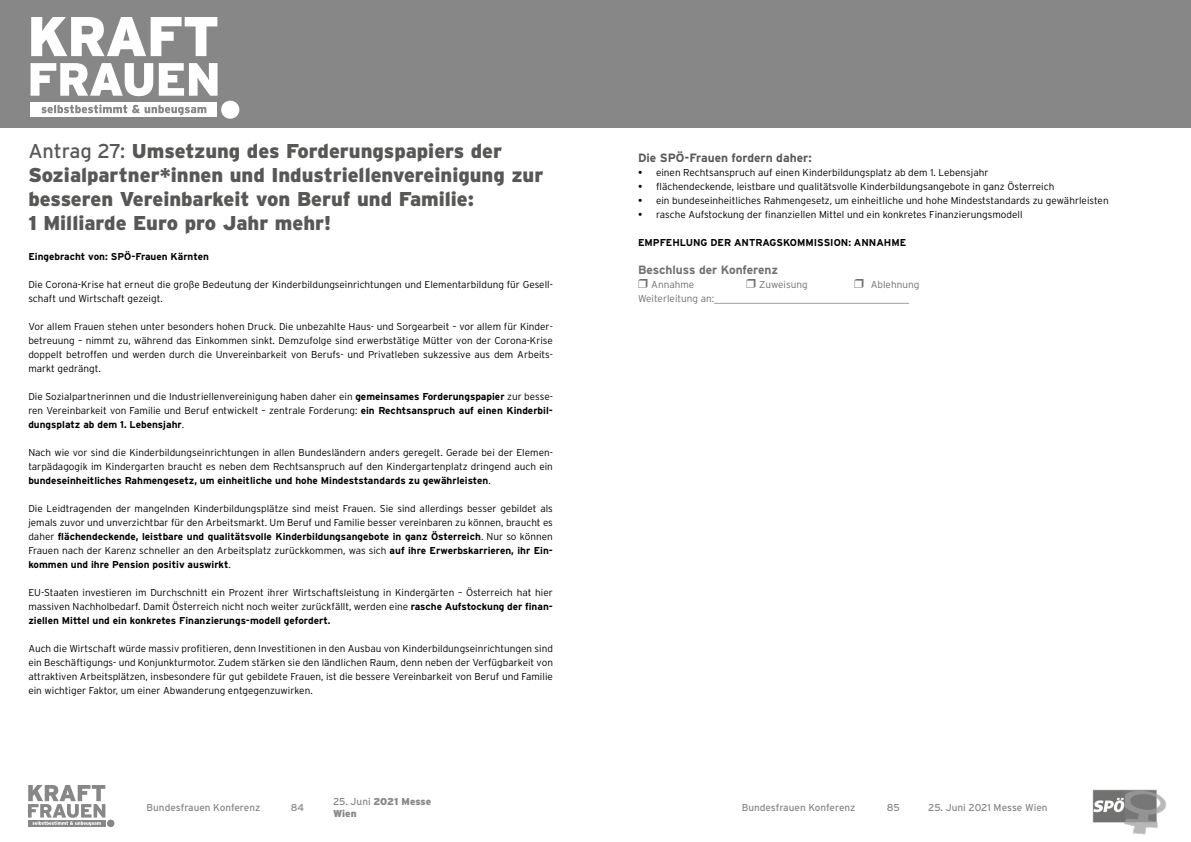
<style>
.page{position:relative;width:1191px;height:842px;background:#fff}
.page>*{position:absolute;margin:0;border:0;box-sizing:border-box;transform-origin:0 0}
.t1{font:900 20px/24px "Interstate";color:#575756}
.t2{font:700 12px "Interstate";color:#575756}
.t3{font:700 12px "Interstate";color:#706f6f}
.t4{font:300 10px/14px "Interstate";color:#000;text-align:justify}
.t5{font:300 10px/14px "Interstate";color:#706f6f}
.t6{font:700 10px "Interstate";color:#000}
.t7{font:10px "Interstate";color:#878787}
.t8{font:900 10px/12px "Interstate";letter-spacing:-.01em;color:#878787}
.s1{font-weight:400}
.s2{font-weight:700}
</style>
<div class="page">
<img style="left:1092px;top:789px;width:74px;height:46px">
<div style="left:0;top:0;width:1191px;height:128px;background:#878787"></div>
<svg style="left:28px;top:785px;width:77px;height:41px"></svg>
<div style="left:107px;top:820px;width:7px;height:7px;background:#878787;border-radius:50%"></div>
<svg style="left:31px;top:17px;width:186px;height:39px"></svg>
<svg style="left:31px;top:63px;width:122px;height:33px"></svg>
<svg style="left:159px;top:63px;width:58px;height:33px"></svg>
<div style="left:31px;top:102px;width:186px;height:15px;background:#fff"></div>
<svg style="left:42px;top:105px;width:164px;height:10px"></svg>
<div style="left:221px;top:101px;width:18px;height:18px;background:#fff;border-radius:50%"></div>
<h1 class="t1" style="left:28px;top:138px;width:516px"><span class="s1">Antrag 27:</span> Umsetzung des Forderungspapiers der Sozialpartner*innen und Industriellenvereinigung zur besseren Vereinbarkeit von Beruf und Familie:<br>1 Milliarde Euro pro Jahr mehr!</h1>
<p class="t6" style="left:28px;top:251px;width:182px">Eingebracht von: SPÖ-Frauen Kärnten</p>
<p class="t4" style="left:28px;top:277px;width:526px">Die Corona-Krise hat erneut die große Bedeutung der Kinderbildungseinrichtungen und Elementarbildung für Gesell&shy;schaft und Wirtschaft gezeigt.</p>
<p class="t4" style="left:28px;top:319px;width:526px">Vor allem Frauen stehen unter besonders hohen Druck. Die unbezahlte Haus- und Sorgearbeit – vor allem für Kinder&shy;betreuung – nimmt zu, während das Einkommen sinkt. Demzufolge sind erwerbstätige Mütter von der Corona-Krise doppelt betroffen und werden durch die Unvereinbarkeit von Berufs- und Privatleben sukzessive aus dem Arbeits&shy;markt gedrängt.</p>
<p class="t4" style="left:28px;top:389px;width:526px">Die Sozialpartnerinnen und die Industriellenvereinigung haben daher ein <span class="s2">gemeinsames Forderungspapier</span> zur besse&shy;ren Vereinbarkeit von Familie und Beruf entwickelt – zentrale Forderung: <span class="s2">ein Rechtsanspruch auf einen Kinderbil&shy;dungsplatz ab dem 1. Lebensjahr</span>.</p>
<p class="t4" style="left:28px;top:445px;width:526px">Nach wie vor sind die Kinderbildungseinrichtungen in allen Bundesländern anders geregelt. Gerade bei der Elemen&shy;tarpädagogik im Kindergarten braucht es neben dem Rechtsanspruch auf den Kindergartenplatz dringend auch ein <span class="s2">bundeseinheitliches Rahmengesetz, um einheitliche und hohe Mindeststandards zu gewährleisten</span>.</p>
<p class="t4" style="left:28px;top:501px;width:526px">Die Leidtragenden der mangelnden Kinderbildungsplätze sind meist Frauen. Sie sind allerdings besser gebildet als jemals zuvor und unverzichtbar für den Arbeitsmarkt. Um Beruf und Familie besser vereinbaren zu können, braucht es daher <span class="s2">flächendeckende, leistbare und qualitätsvolle Kinderbildungsangebote in ganz Österreich</span>. Nur so können Frauen nach der Karenz schneller an den Arbeitsplatz zurückkommen, was sich <span class="s2">auf ihre Erwerbskarrieren, ihr Ein&shy;kommen und ihre Pension positiv auswirkt</span>.</p>
<p class="t4" style="left:28px;top:585px;width:526px">EU-Staaten investieren im Durchschnitt ein Prozent ihrer Wirtschaftsleistung in Kindergärten – Österreich hat hier massiven Nachholbedarf. Damit Österreich nicht noch weiter zurückfällt, werden eine <span class="s2">rasche Aufstockung der finan&shy;ziellen Mittel und ein konkretes Finanzierungs-modell gefordert.</span></p>
<p class="t4" style="left:28px;top:641px;width:526px">Auch die Wirtschaft würde massiv profitieren, denn Investitionen in den Ausbau von Kinderbildungseinrichtungen sind ein Beschäftigungs- und Konjunkturmotor. Zudem stärken sie den ländlichen Raum, denn neben der Verfügbarkeit von attraktiven Arbeitsplätzen, insbesondere für gut gebildete Frauen, ist die bessere Vereinbarkeit von Beruf und Familie ein wichtiger Faktor, um einer Abwanderung entgegenzuwirken.</p>
<p class="t7" style="left:147px;top:801px;width:115px">Bundesfrauen Konferenz</p>
<p class="t7" style="left:291px;top:801px;width:15px">84</p>
<p class="t8" style="left:333px;top:795px;width:99px"><span class="s1">25. Juni</span> 2021 Messe<br>Wien</p>
<p class="t2" style="left:638px;top:151px;width:175px">Die SPÖ-Frauen fordern daher:</p>
<p class="t4" style="left:638px;top:165px;width:352px"><span class="s1">•</span> einen Rechtsanspruch auf einen Kinderbildungsplatz ab dem 1. Lebensjahr</p>
<p class="t4" style="left:638px;top:179px;width:418px"><span class="s1">•</span> flächendeckende, leistbare und qualitätsvolle Kinderbildungsangebote in ganz Österreich</p>
<p class="t4" style="left:638px;top:193px;width:472px"><span class="s1">•</span> ein bundeseinheitliches Rahmengesetz, um einheitliche und hohe Mindeststandards zu gewährleisten</p>
<p class="t4" style="left:638px;top:207px;width:386px"><span class="s1">•</span> rasche Aufstockung der finanziellen Mittel und ein konkretes Finanzierungsmodell</p>
<p class="t6" style="left:638px;top:237px;width:270px">EMPFEHLUNG DER ANTRAGSKOMMISSION: ANNAHME</p>
<p class="t3" style="left:638px;top:263px;width:142px">Beschluss der Konferenz</p>
<p class="t5" style="left:651px;top:277px;width:45px">Annahme</p>
<p class="t5" style="left:759px;top:277px;width:50px">Zuweisung</p>
<p class="t5" style="left:638px;top:277px;width:283px;text-indent:233px">Ablehnung<br>Weiterleitung an:_______________________________________</p>
<p class="t7" style="left:741px;top:801px;width:115px">Bundesfrauen Konferenz</p>
<p class="t7" style="left:886px;top:801px;width:14px">85</p>
<p class="t7" style="left:928px;top:801px;width:121px">25. Juni 2021 Messe Wien</p>
</div>
